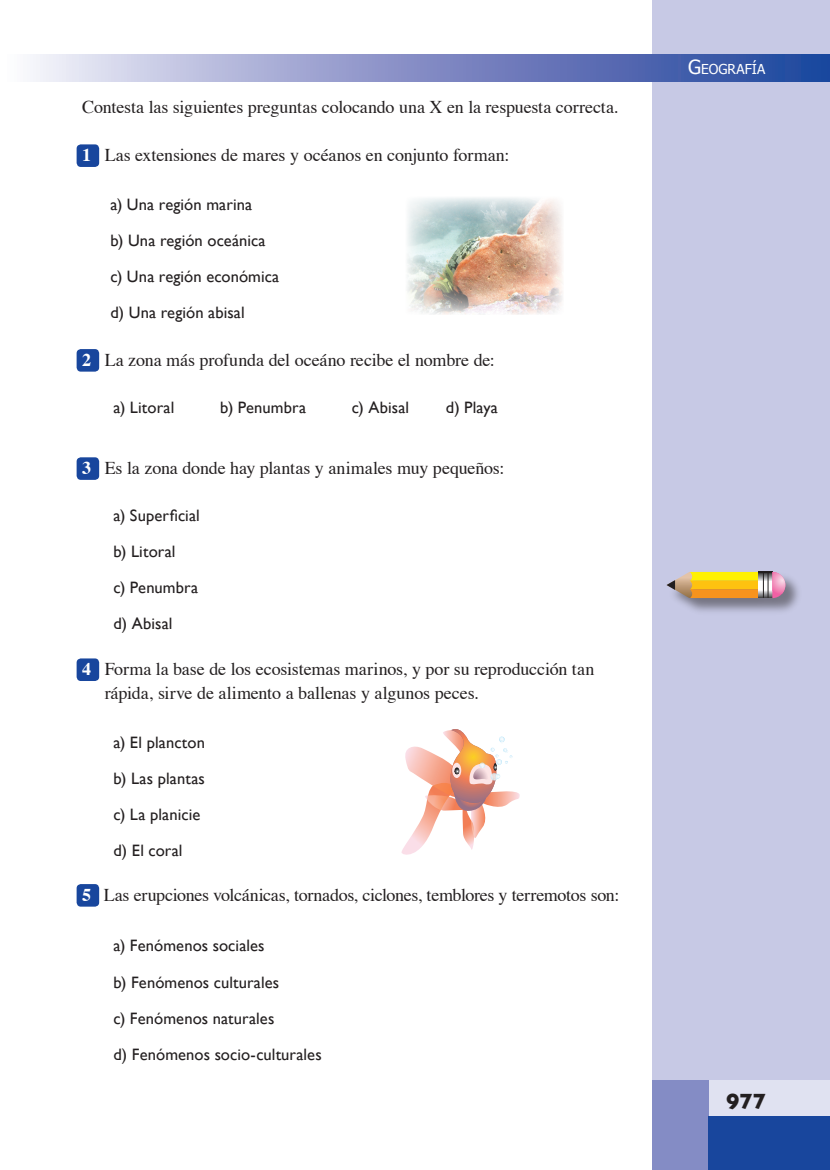
<style>
.page{position:relative;width:830px;height:1170px;background:#fff}
.page>*{position:absolute;margin:0;border:0;box-sizing:border-box;transform-origin:0 0}
.t1{font:700 22.5px "Gill Sans";color:#231f20}
.t2{font:18px/24px "Times";letter-spacing:-.01em;color:#231f20}
.t3{font:16.5px/36px "Gill Sans";letter-spacing:.005em;color:#231f20}
.t4{font:13.65px "Tahoma";color:#fff}
.s1{font-weight:700;color:#fff}
.s2{font-size:19.5px}
</style>
<div class="page">
<div style="left:651px;top:0;width:178px;height:1080px;background:#c7c9e5"></div>
<svg style="left:33px;top:54px;width:796px;height:27px"></svg>
<div style="left:708px;top:1080px;width:121px;height:36px;background:#e0e2f1"></div>
<div style="left:652px;top:1080px;width:56px;height:89px;background:#848cc5"></div>
<div style="left:708px;top:1116px;width:121px;height:53px;background:#18469d"></div>
<div style="left:666px;top:571px;width:137px;height:45px;background:#231f20;opacity:.5"></div>
<svg style="left:666px;top:572px;width:119px;height:26px"></svg>
<div style="left:77px;top:144px;width:22px;height:23px;background:#18469d;border-radius:4px"></div>
<div style="left:77px;top:349px;width:22px;height:22px;background:#18469d;border-radius:4px"></div>
<div style="left:77px;top:457px;width:22px;height:23px;background:#18469d;border-radius:4px"></div>
<div style="left:77px;top:658px;width:22px;height:23px;background:#18469d;border-radius:4px"></div>
<div style="left:77px;top:884px;width:22px;height:22px;background:#18469d;border-radius:4px"></div>
<svg style="left:401px;top:729px;width:118px;height:126px"></svg>
<img style="left:407px;top:197px;width:156px;height:118px">
<p class="t2" style="left:82px;top:96px;width:537px">Contesta las siguientes preguntas colocando una X en la respuesta correcta.</p>
<p class="t2" style="left:82px;top:144px;width:428px"><span class="s1">1</span> Las extensiones de mares y océanos en conjunto forman:</p>
<p class="t3" style="left:110px;top:186px;width:170px">a) Una región marina<br>b) Una región oceánica c) Una región económica d) Una región abisal</p>
<p class="t2" style="left:82px;top:349px;width:414px"><span class="s1">2</span> La zona más profunda del oceáno recibe el nombre de:</p>
<p class="t3" style="left:113px;top:389px;width:62px">a) Litoral</p>
<p class="t3" style="left:220px;top:389px;width:87px">b) Penumbra</p>
<p class="t3" style="left:352px;top:389px;width:59px">c) Abisal</p>
<p class="t3" style="left:445px;top:389px;width:54px">d) Playa</p>
<p class="t2" style="left:82px;top:457px;width:423px"><span class="s1">3</span> Es la zona donde hay plantas y animales muy pequeños:</p>
<p class="t3" style="left:113px;top:497px;width:88px">a) Superficial b) Litoral<br>c) Penumbra d) Abisal</p>
<p class="t2" style="left:105px;top:658px;width:491px;text-indent:-22px"><span class="s1">4</span> Forma la base de los ecosistemas marinos, y por su reproducción tan rápida, sirve de alimento a ballenas y algunos peces.</p>
<p class="t3" style="left:113px;top:724px;width:93px">a) El plancton b) Las plantas c) La planicie d) El coral</p>
<p class="t2" style="left:82px;top:883px;width:538px"><span class="s1">5</span> Las erupciones volcánicas, tornados, ciclones, temblores y terremotos son:</p>
<p class="t3" style="left:113px;top:927px;width:210px">a) Fenómenos sociales<br>b) Fenómenos culturales<br>c) Fenómenos naturales<br>d) Fenómenos socio-culturales</p>
<p class="t4" style="left:688px;top:60px;width:79px"><span class="s2">G</span>EOGRAFÍA</p>
<p class="t1" style="left:725px;top:1088px;width:41px">977</p>
</div>
